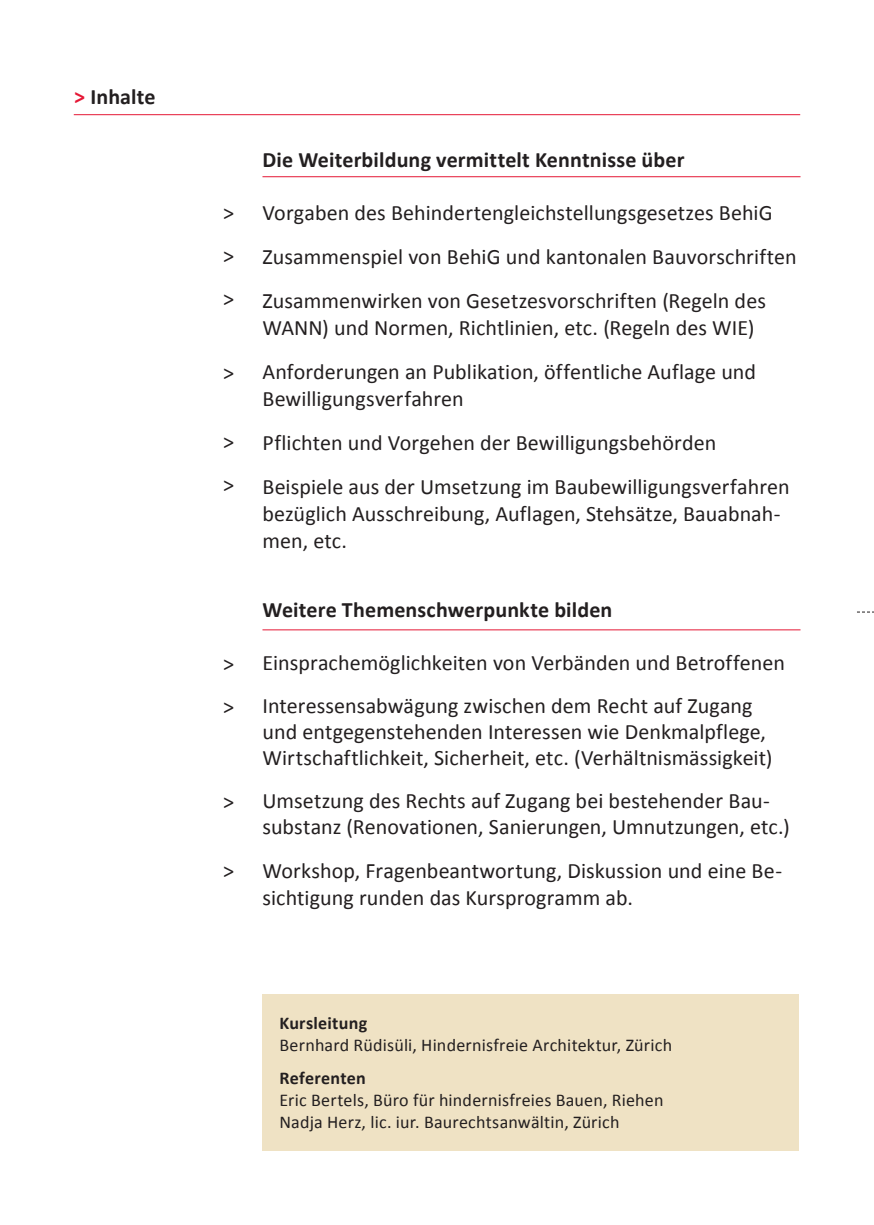
<style>
.page{position:relative;width:874px;height:1225px;background:#fff}
.page>*{position:absolute;margin:0;border:0;box-sizing:border-box;transform-origin:0 0}
.t1{font:22px/44px "Calibri";color:#231f20}
.t2{font:700 22px "Calibri";letter-spacing:.005em;color:#231f20}
.t3{font:18px/22px "Calibri";letter-spacing:.01em;color:#231f20}
.t4{font:700 18px "Calibri";letter-spacing:.015em;color:#231f20}
.s1{color:#e51836}
</style>
<div class="page">
<div style="left:262px;top:994px;width:536px;height:156px;background:#efe2c4"></div>
<hr style="left:74px;top:114px;width:725px;height:1px;background:#e51836">
<hr style="left:262px;top:176px;width:538px;height:1px;background:#e51836">
<hr style="left:262px;top:629px;width:538px;height:1px;background:#e51836">
<p class="t2" style="left:74px;top:82px;width:83px"><span class="s1">&gt;</span> Inhalte</p>
<p class="t1" style="left:223px;top:191px;width:12px;line-height:43px;text-align:justify">&gt; &gt; &gt;</p>
<p class="t1" style="left:223px;top:351px;width:12px">&gt;</p>
<p class="t1" style="left:223px;top:420px;width:12px;line-height:43px">&gt; &gt;</p>
<p class="t1" style="left:223px;top:642px;width:12px;line-height:43px">&gt; &gt;</p>
<p class="t1" style="left:223px;top:780px;width:12px">&gt;</p>
<p class="t1" style="left:223px;top:849px;width:12px">&gt;</p>
<p class="t2" style="left:262px;top:146px;width:423px">Die Weiterbildung vermittelt Kenntnisse über</p>
<p class="t1" style="left:262px;top:191px;width:535px">Vorgaben des Behindertengleichstellungsgesetzes BehiG<br>Zusammenspiel von BehiG und kantonalen Bauvorschriften<br>Zusammenwirken von Gesetzesvorschriften (Regeln des</p>
<p class="t1" style="left:262px;top:306px;width:495px">WANN) und Normen, Richtlinien, etc. (Regeln des WIE)<br>Anforderungen an Publikation, öffentliche Auflage und</p>
<p class="t1" style="left:262px;top:377px;width:528px">Bewilligungsverfahren<br>Pflichten und Vorgehen der Bewilligungsbehörden<br>Beispiele aus der Umsetzung im Baubewilligungsverfahren</p>
<p class="t1" style="left:262px;top:500px;width:519px;line-height:27px">bezüglich Ausschreibung, Auflagen, Stehsätze, Bauabnah&shy;men, etc.</p>
<p class="t2" style="left:262px;top:596px;width:351px">Weitere Themenschwerpunkte bilden</p>
<p class="t1" style="left:262px;top:641px;width:524px;line-height:43px">Einsprachemöglichkeiten von Verbänden und Betroffenen<br>Interessensabwägung zwischen dem Recht auf Zugang</p>
<p class="t1" style="left:262px;top:719px;width:511px;line-height:26px">und entgegenstehenden Interessen wie Denkmalpflege,<br>Wirtschaftlichkeit, Sicherheit, etc. (Verhältnismässigkeit)</p>
<p class="t1" style="left:262px;top:788px;width:528px;line-height:26px">Umsetzung des Rechts auf Zugang bei bestehender Bau&shy;substanz (Renovationen, Sanierungen, Umnutzungen, etc.)</p>
<p class="t1" style="left:262px;top:857px;width:521px;line-height:27px">Workshop, Fragenbeantwortung, Diskussion und eine Be&shy;sichtigung runden das Kursprogramm ab.</p>
<p class="t4" style="left:279px;top:1011px;width:89px">Kursleitung</p>
<p class="t3" style="left:279px;top:1033px;width:394px">Bernhard Rüdisüli, Hindernisfreie Architektur, Zürich</p>
<p class="t4" style="left:279px;top:1066px;width:88px">Referenten</p>
<p class="t3" style="left:279px;top:1089px;width:385px">Eric Bertels, Büro für hindernisfreies Bauen, Riehen<br>Nadja Herz, lic. iur. Baurechtsanwältin, Zürich</p>
</div>
